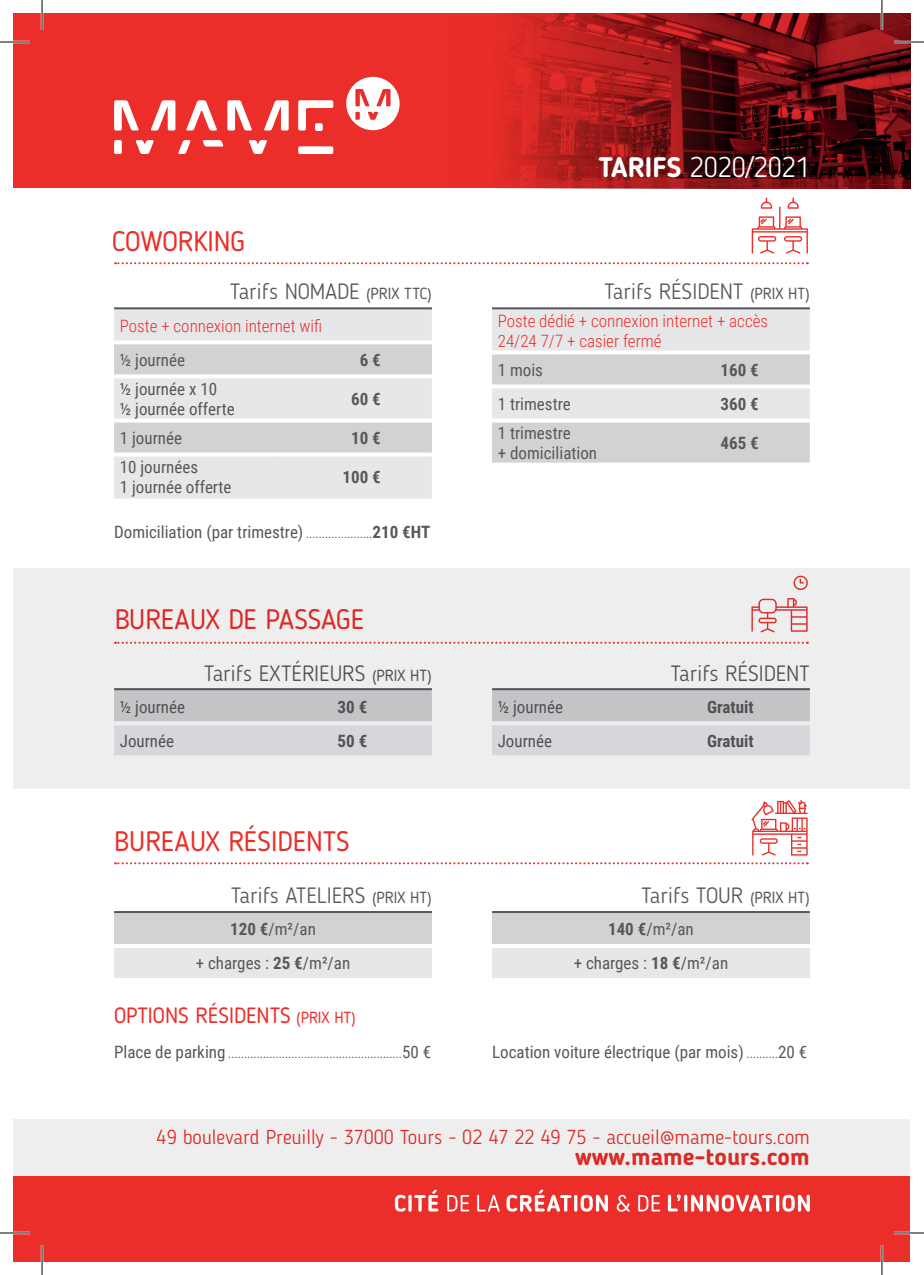
<style>
.page{position:relative;width:924px;height:1275px;background:#fff}
.page>*{position:absolute;margin:0;border:0;box-sizing:border-box;transform-origin:0 0}
.t1{font:28px "Blogger Sans";color:#eb2e29}
.t2{font:300 28px "Blogger Sans";color:#fff}
.t3{font:700 24px "Blogger Sans";color:#eb2e29}
.t4{font:300 22px "Blogger Sans";letter-spacing:-.005em;color:#57585a}
.t5{font:22px "Blogger Sans";color:#eb2e29}
.t6{font:300 20px "Blogger Sans";color:#eb2e29}
.t7{font:17px/20px "Roboto Condensed";color:#57585a}
.t8{font:300 17px/20px "Roboto Condensed";color:#eb2e29}
.t9{font:700 17px "Roboto Condensed";color:#57585a}
.t10{font:12px "Roboto Condensed";color:#57585a}
.s1{font-weight:400;font-size:16px}
.s2{font-size:12px}
.s3{font-weight:700}
.s4{font-size:16px}
.s5{font-size:17px}
</style>
<div class="page">
<div style="left:14px;top:568px;width:895px;height:220px;background:#eeeeef"></div>
<div style="left:14px;top:1119px;width:895px;height:57px;background:#eeeeef"></div>
<div style="left:14px;top:14px;width:895px;height:174px;background:#eb2e29"></div>
<img style="left:499px;top:14px;width:410px;height:174px">
<div style="left:14px;top:1176px;width:895px;height:85px;background:#eb2e29"></div>
<svg style="left:394px;top:1194px;width:11px;height:17px"></svg>
<hr style="left:408px;top:1194px;width:3px;height:17px;background:#fff;border-radius:2px">
<svg style="left:414px;top:1189px;width:24px;height:22px"></svg>
<svg style="left:447px;top:1195px;width:22px;height:16px"></svg>
<svg style="left:477px;top:1194px;width:22px;height:17px"></svg>
<svg style="left:506px;top:1189px;width:65px;height:22px"></svg>
<hr style="left:574px;top:1194px;width:3px;height:17px;background:#fff;border-radius:2px">
<svg style="left:580px;top:1194px;width:27px;height:17px"></svg>
<svg style="left:616px;top:1194px;width:13px;height:17px"></svg>
<svg style="left:638px;top:1195px;width:22px;height:16px"></svg>
<svg style="left:667px;top:1194px;width:13px;height:17px"></svg>
<svg style="left:683px;top:1194px;width:4px;height:17px"></svg>
<svg style="left:691px;top:1194px;width:82px;height:17px"></svg>
<svg style="left:775px;top:1194px;width:4px;height:17px"></svg>
<svg style="left:782px;top:1194px;width:27px;height:17px"></svg>
<div style="left:114px;top:309px;width:317px;height:189px;background:#e6e7e9"></div>
<svg style="left:114px;top:344px;width:317px;height:108px;background:#d9dadc"></svg>
<hr style="left:114px;top:340px;width:159px;height:4px;background:#fff">
<hr style="left:273px;top:340px;width:158px;height:4px;background:#fff">
<svg style="left:114px;top:374px;width:159px;height:4px"></svg>
<svg style="left:273px;top:374px;width:158px;height:4px"></svg>
<svg style="left:273px;top:418px;width:158px;height:4px"></svg>
<svg style="left:273px;top:452px;width:158px;height:4px"></svg>
<svg style="left:114px;top:418px;width:159px;height:4px"></svg>
<svg style="left:114px;top:452px;width:159px;height:4px"></svg>
<hr style="left:114px;top:307px;width:159px;height:2px;background:#57585a">
<hr style="left:273px;top:307px;width:158px;height:2px;background:#57585a">
<svg style="left:114px;top:690px;width:317px;height:65px;background:#cccdcf"></svg>
<hr style="left:273px;top:721px;width:158px;height:4px;background:#eeeeef">
<hr style="left:114px;top:721px;width:159px;height:4px;background:#eeeeef">
<hr style="left:114px;top:688px;width:159px;height:2px;background:#57585a">
<hr style="left:273px;top:688px;width:158px;height:2px;background:#57585a">
<div style="left:114px;top:912px;width:317px;height:34px;background:#d1d2d4"></div>
<div style="left:114px;top:946px;width:317px;height:34px;background:#e6e7e9"></div>
<hr style="left:114px;top:978px;width:317px;height:4px;background:#fff">
<hr style="left:114px;top:944px;width:317px;height:4px;background:#fff">
<hr style="left:114px;top:911px;width:317px;height:2px;background:#57585a">
<svg style="left:492px;top:309px;width:317px;height:153px;background:#dbdcde"></svg>
<hr style="left:650px;top:350px;width:159px;height:4px;background:#fff">
<svg style="left:650px;top:384px;width:159px;height:4px"></svg>
<hr style="left:492px;top:350px;width:158px;height:4px;background:#fff">
<svg style="left:492px;top:384px;width:158px;height:4px"></svg>
<svg style="left:650px;top:418px;width:159px;height:4px"></svg>
<svg style="left:650px;top:462px;width:159px;height:1px"></svg>
<svg style="left:492px;top:418px;width:158px;height:4px"></svg>
<svg style="left:492px;top:462px;width:158px;height:1px"></svg>
<hr style="left:492px;top:307px;width:158px;height:2px;background:#57585a">
<hr style="left:650px;top:307px;width:159px;height:2px;background:#57585a">
<svg style="left:492px;top:690px;width:317px;height:65px;background:#cccdcf"></svg>
<hr style="left:492px;top:721px;width:158px;height:4px;background:#eeeeef">
<hr style="left:650px;top:721px;width:159px;height:4px;background:#eeeeef">
<hr style="left:492px;top:688px;width:158px;height:2px;background:#57585a">
<hr style="left:650px;top:688px;width:159px;height:2px;background:#57585a">
<div style="left:492px;top:912px;width:317px;height:34px;background:#d1d2d4"></div>
<div style="left:492px;top:946px;width:317px;height:34px;background:#e6e7e9"></div>
<hr style="left:492px;top:978px;width:317px;height:4px;background:#fff">
<hr style="left:492px;top:944px;width:317px;height:4px;background:#fff">
<hr style="left:492px;top:911px;width:317px;height:2px;background:#57585a">
<svg style="left:751px;top:197px;width:56px;height:57px"></svg>
<svg style="left:793px;top:575px;width:14px;height:15px"></svg>
<svg style="left:751px;top:598px;width:56px;height:34px"></svg>
<svg style="left:751px;top:800px;width:56px;height:55px"></svg>
<svg style="left:115px;top:262px;width:692px;height:2px"></svg>
<svg style="left:115px;top:642px;width:692px;height:2px"></svg>
<svg style="left:115px;top:862px;width:692px;height:2px"></svg>
<svg style="left:114px;top:100px;width:25px;height:30px"></svg>
<svg style="left:135px;top:140px;width:19px;height:14px"></svg>
<svg style="left:178px;top:140px;width:12px;height:14px"></svg>
<svg style="left:151px;top:100px;width:24px;height:30px"></svg>
<svg style="left:227px;top:100px;width:25px;height:30px"></svg>
<svg style="left:249px;top:140px;width:18px;height:14px"></svg>
<svg style="left:264px;top:100px;width:24px;height:30px"></svg>
<svg style="left:298px;top:100px;width:35px;height:30px"></svg>
<div style="left:298px;top:146px;width:35px;height:8px;background:#fff;border-radius:2px"></div>
<div style="left:114px;top:140px;width:8px;height:14px;background:#fff;border-radius:2px"></div>
<div style="left:315px;top:123px;width:7px;height:8px;background:#fff;border-radius:2px"></div>
<svg style="left:202px;top:140px;width:21px;height:7px"></svg>
<svg style="left:186px;top:100px;width:31px;height:30px"></svg>
<svg style="left:346px;top:77px;width:53px;height:53px"></svg>
<hr style="left:0;top:41px;width:30px;height:2px;background:#fff">
<hr style="left:893px;top:41px;width:30px;height:2px;background:#fff">
<hr style="left:0;top:1231px;width:30px;height:3px;background:#fff">
<hr style="left:893px;top:1231px;width:30px;height:3px;background:#fff">
<hr style="left:41px;top:0;width:2px;height:30px;background:#fff">
<hr style="left:41px;top:1245px;width:2px;height:30px;background:#fff">
<hr style="left:880px;top:0;width:2px;height:30px;background:#fff">
<hr style="left:880px;top:1245px;width:2px;height:30px;background:#fff">
<hr style="left:0;top:42px;width:30px;height:1px;background:#000">
<hr style="left:893px;top:42px;width:30px;height:1px;background:#000">
<hr style="left:0;top:1232px;width:30px;height:1px;background:#000">
<hr style="left:893px;top:1232px;width:30px;height:1px;background:#000">
<hr style="left:42px;top:0;width:1px;height:30px;background:#000">
<hr style="left:42px;top:1245px;width:1px;height:30px;background:#000">
<hr style="left:881px;top:0;width:1px;height:30px;background:#000">
<hr style="left:881px;top:1245px;width:1px;height:30px;background:#000">
<h1 class="t1" style="left:112px;top:224px;width:134px">COWORKING</h1>
<p class="t4" style="left:230px;top:278px;width:203px">Tarifs NOMADE <span class="s1">(PRIX TTC)</span></p>
<p class="t8" style="left:120px;top:315px;width:204px">Poste + connexion internet wifi</p>
<p class="t7" style="left:120px;top:349px;width:67px">½ journée</p>
<p class="t9" style="left:359px;top:348px;width:23px">6 €</p>
<p class="t7" style="left:120px;top:378px;width:116px">½ journée x 10<br>½ journée offerte</p>
<p class="t9" style="left:351px;top:387px;width:31px">60 €</p>
<p class="t7" style="left:120px;top:427px;width:64px">1 journée</p>
<p class="t9" style="left:351px;top:426px;width:31px">10 €</p>
<p class="t7" style="left:120px;top:456px;width:113px">10 journées<br>1 journée offerte</p>
<p class="t9" style="left:342px;top:465px;width:40px">100 €</p>
<p class="t7" style="left:114px;top:521px;width:317px">Domiciliation (par trimestre) <span class="s2">.....................</span><span class="s3">210 €HT</span></p>
<h1 class="t1" style="left:114px;top:603px;width:251px">BUREAUX DE PASSAGE</h1>
<p class="t4" style="left:204px;top:660px;width:229px">Tarifs EXTÉRIEURS <span class="s1">(PRIX HT)</span></p>
<p class="t7" style="left:120px;top:696px;width:67px">½ journée</p>
<p class="t9" style="left:337px;top:694px;width:31px">30 €</p>
<p class="t7" style="left:120px;top:730px;width:56px">Journée</p>
<p class="t9" style="left:337px;top:728px;width:31px">50 €</p>
<h1 class="t1" style="left:114px;top:824px;width:237px">BUREAUX RÉSIDENTS</h1>
<p class="t4" style="left:231px;top:882px;width:202px">Tarifs ATELIERS <span class="s1">(PRIX HT)</span></p>
<p class="t7" style="left:196px;top:911px;width:156px;line-height:34px;text-align:center"><span class="s3">120 €</span>/m²/an<br>+ charges : <span class="s3">25 €</span>/m²/an</p>
<p class="t5" style="left:114px;top:1002px;width:243px">OPTIONS RÉSIDENTS <span class="s4">(PRIX HT)</span></p>
<p class="t10" style="left:114px;top:1045px;width:318px"><span class="s5">Place de parking</span> .......................................................<span class="s5">50 €</span></p>
<h1 class="t2" style="left:598px;top:150px;width:213px"><span class="s3">TARIFS</span> 2020/2021</h1>
<p class="t4" style="left:603px;top:278px;width:207px">Tarifs RÉSIDENT <span class="s1">(PRIX HT)</span></p>
<p class="t8" style="left:497px;top:310px;width:272px">Poste dédié + connexion internet + accès<br>24/24 7/7 + casier fermé</p>
<p class="t7" style="left:497px;top:359px;width:47px">1 mois</p>
<p class="t9" style="left:720px;top:358px;width:40px">160 €</p>
<p class="t7" style="left:497px;top:393px;width:74px">1 trimestre</p>
<p class="t9" style="left:720px;top:392px;width:40px">360 €</p>
<p class="t7" style="left:497px;top:422px;width:101px">1 trimestre<br>+ domiciliation</p>
<p class="t9" style="left:720px;top:431px;width:40px">465 €</p>
<p class="t4" style="left:670px;top:660px;width:141px">Tarifs RÉSIDENT</p>
<p class="t7" style="left:497px;top:696px;width:67px">½ journée</p>
<p class="t9" style="left:706px;top:694px;width:48px">Gratuit</p>
<p class="t7" style="left:497px;top:730px;width:56px">Journée</p>
<p class="t9" style="left:706px;top:728px;width:48px">Gratuit</p>
<p class="t4" style="left:641px;top:882px;width:170px">Tarifs TOUR <span class="s1">(PRIX HT)</span></p>
<p class="t7" style="left:573px;top:911px;width:156px;line-height:34px;text-align:center"><span class="s3">140 €</span>/m²/an<br>+ charges : <span class="s3">18 €</span>/m²/an</p>
<p class="t7" style="left:492px;top:1041px;width:316px">Location voiture électrique (par mois) <span class="s2">..........</span>20 €</p>
<p class="t6" style="left:157px;top:1125px;width:654px">49 boulevard Preuilly - 37000 Tours - 02 47 22 49 75 - accueil@mame-tours.com</p>
<h2 class="t3" style="left:575px;top:1142px;width:236px">www.mame-tours.com</h2>
</div>
